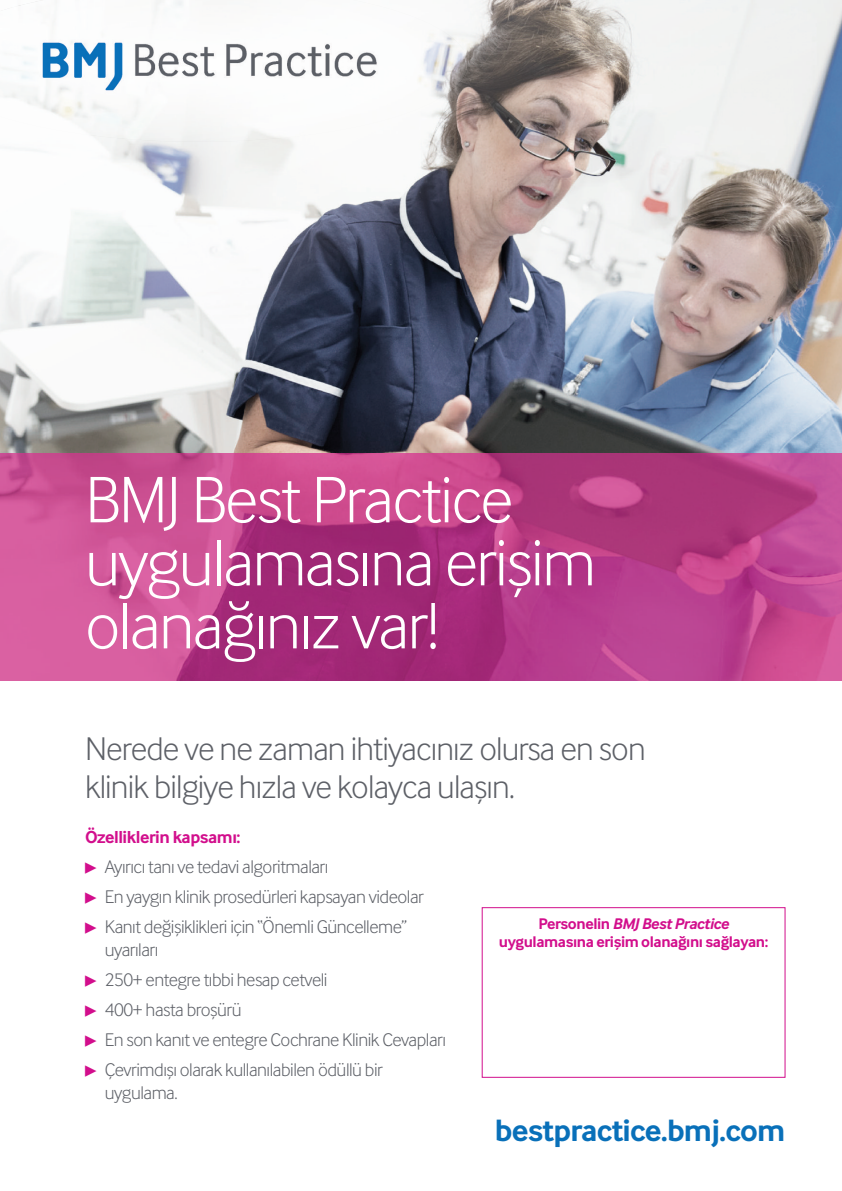
<style>
.page{position:relative;width:842px;height:1191px;background:#fff}
.page>*{position:absolute;margin:0;border:0;box-sizing:border-box;transform-origin:0 0}
.t1{font:300 68px/63px "Inter Face";letter-spacing:-.025em;color:#fff}
.t2{font:300 34px/38px "Inter Face";letter-spacing:-.025em;color:#5d6067}
.t3{font:700 32px "Inter Face";letter-spacing:-.025em;color:#0970b9}
.t4{font:300 19px/30.1px "Inter Face";letter-spacing:-.025em;color:#5d6067}
.t5{font:700 18px "Inter Face";letter-spacing:-.025em;color:#d20e8c}
.t6{font:700 16px/18px "Inter Face";letter-spacing:-.025em;color:#d20e8c;text-align:center}
.s1{font-family:"Menlo";font-weight:400;color:#d20e8c}
.s2{font-style:italic}
</style>
<div class="page">
<img style="left:0;top:0;width:842px;height:680px">
<div style="left:482px;top:907px;width:303px;height:170px;border:1px solid #d20e8c"></div>
<img style="left:0;top:0;width:468px;height:142px">
<img style="left:40px;top:40px;width:340px;height:54px">
<h1 class="t1" style="left:85px;top:467px;width:513px">BMJ Best Practice uygulamasına erişim olanağınız var!</h1>
<h2 class="t2" style="left:85px;top:729px;width:562px">Nerede ve ne zaman ihtiyacınız olursa en son klinik bilgiye hızla ve kolayca ulaşın.</h2>
<p class="t5" style="left:85px;top:826px;width:157px">Özelliklerin kapsamı:</p>
<p class="t4" style="left:85px;top:851px;width:340px"><span class="s1">▶</span> Ayırıcı tanı ve tedavi algoritmaları<br><span class="s1">▶</span> En yaygın klinik prosedürleri kapsayan videolar <span class="s1">▶</span> Kanıt değişiklikleri için “Önemli Güncelleme”</p>
<p class="t4" style="left:85px;top:934px;width:363px;text-indent:20px">uyarıları<br><span class="s1">▶</span> 250+ entegre tıbbi hesap cetveli<br><span class="s1">▶</span> 400+ hasta broşürü<br><span class="s1">▶</span> En son kanıt ve entegre Cochrane Klinik Cevapları <span class="s1">▶</span> Çevrimdışı olarak kullanılabilen ödüllü bir</p>
<p class="t4" style="left:105px;top:1077px;width:74px">uygulama.</p>
<p class="t6" style="left:499px;top:914px;width:271px">Personelin <span class="s2">BMJ Best Practice </span>uygulamasına erişim olanağını sağlayan:</p>
<h3 class="t3" style="left:495px;top:1112px;width:292px">bestpractice.bmj.com</h3>
</div>
